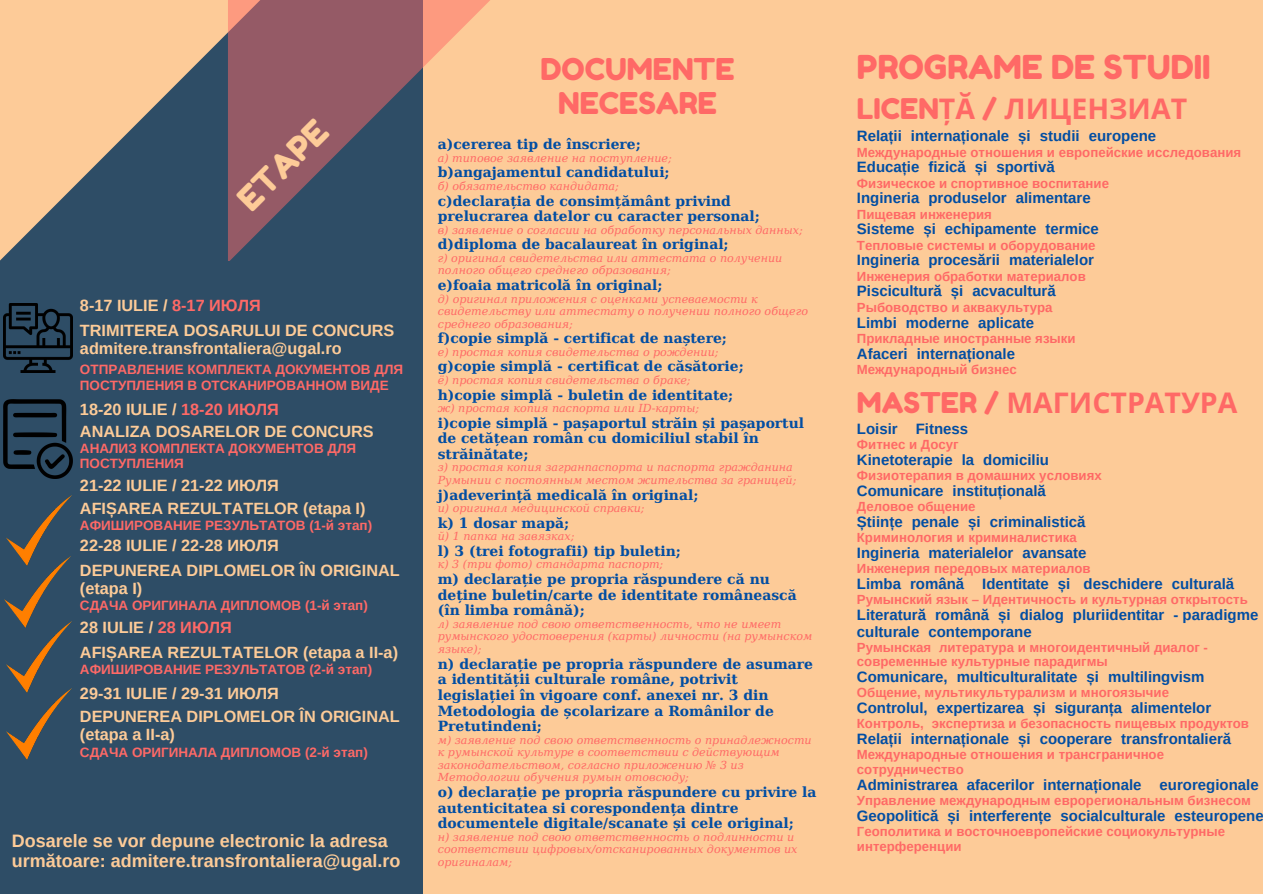
<style>
.page{position:relative;width:1263px;height:894px;background:#fff}
.page>*{position:absolute;margin:0;border:0;box-sizing:border-box;transform-origin:0 0}
.t1{font:32.85px "Fredoka One";color:#ff6966}
.t2{font:32.85px "Fredoka One";color:#fdcb98}
.t3{font:30px/33.9px "Fredoka One";color:#ff6966;text-align:center}
.t4{font:700 28.5px "Noto Sans";color:#ff6966}
.t5{font:700 18px/20.4px "Arimo";color:#fdcb98}
.t6{font:700 16.2px/18px "Arimo";color:#fdcb98}
.t7{font:700 15px/16.5px "Arimo";color:#024ea3}
.t8{font:700 13.95px/15.6px "DejaVu Serif";color:#024ea3}
.t9{font:700 13.5px/15.3px "Arimo";color:#ff6966}
.t10{font:700 13.2px/14.5px "Arimo";color:#ff6966}
.t11{font:italic 11.1px/12.5px "DejaVu Serif";color:#ff6966}
.s1{color:#ff6966}
.s2{font-family:"Fredoka One";font-weight:400}
</style>
<div class="page">
<div style="left:0;top:0;width:1263px;height:893px;background:#2e4d66"></div>
<div style="left:823px;top:0;width:440px;height:893px;background:#fdcb98"></div>
<div style="left:423px;top:0;width:400px;height:893px;background:#fdcb98"></div>
<svg style="left:0;top:0;width:228px;height:260px;fill:#fdcb98"></svg>
<svg style="left:228px;top:0;width:262px;height:260px;fill:#955a66"></svg>
<img style="left:4px;top:304px;width:68px;height:68px">
<img style="left:4px;top:399px;width:68px;height:79px">
<img style="left:6px;top:495px;width:66px;height:62px">
<img style="left:5px;top:556px;width:65px;height:65px">
<img style="left:6px;top:692px;width:63px;height:67px">
<img style="left:6px;top:621px;width:66px;height:71px">
<h1 class="t2" style="left:229px;top:190px;width:113px;rotate:-45deg">ETAPE</h1>
<h3 class="t6" style="left:80px;top:297px;width:182px">8-17 IULIE / <span class="s1">8-17 ИЮЛЯ</span></h3>
<h3 class="t6" style="left:80px;top:321px;width:316px">TRIMITEREA DOSARULUI DE CONCURS admitere.transfrontaliera@ugal.ro</h3>
<p class="t9" style="left:80px;top:362px;width:325px">ОТПРАВЛЕНИЕ КОМПЛЕКТА ДОКУМЕНТОВ ДЛЯ<br>ПОСТУПЛЕНИЯ В ОТСКАНИРОВАННОМ ВИДЕ</p>
<h3 class="t6" style="left:80px;top:422px;width:295px">ANALIZA DOSARELOR DE CONCURS</h3>
<p class="t9" style="left:80px;top:440px;width:278px">АНАЛИЗ КОМПЛЕКТА ДОКУМЕНТОВ ДЛЯ<br>ПОСТУПЛЕНИЯ</p>
<h3 class="t6" style="left:80px;top:400px;width:200px">18-20 IULIE / <span class="s1">18-20 ИЮЛЯ</span></h3>
<h3 class="t6" style="left:80px;top:476px;width:200px">21-22 IULIE / 21-22 ИЮЛЯ</h3>
<h3 class="t6" style="left:80px;top:499px;width:287px">AFIȘAREA REZULTATELOR (etapa I)</h3>
<p class="t9" style="left:80px;top:518px;width:294px">АФИШИРОВАНИЕ РЕЗУЛЬТАТОВ (1-й этап)</p>
<h3 class="t6" style="left:80px;top:536px;width:200px">22-28 IULIE / 22-28 ИЮЛЯ</h3>
<h3 class="t6" style="left:80px;top:561px;width:321px">DEPUNEREA DIPLOMELOR ÎN ORIGINAL (etapa I)</h3>
<p class="t9" style="left:80px;top:597px;width:289px">СДАЧА ОРИГИНАЛА ДИПЛОМОВ (1-й этап)</p>
<h3 class="t6" style="left:80px;top:615px;width:320px;line-height:24.6px">28 IULIE / <span class="s1">28 ИЮЛЯ<br></span>AFIȘAREA REZULTATELOR (etapa a II-a)</h3>
<p class="t9" style="left:80px;top:661px;width:294px">АФИШИРОВАНИЕ РЕЗУЛЬТАТОВ (2-й этап)</p>
<h3 class="t6" style="left:80px;top:681px;width:321px;line-height:23.9px">29-31 IULIE / 29-31 ИЮЛЯ<br>DEPUNEREA DIPLOMELOR ÎN ORIGINAL</h3>
<h3 class="t6" style="left:80px;top:725px;width:96px">(etapa a II-a)</h3>
<p class="t9" style="left:80px;top:744px;width:289px">СДАЧА ОРИГИНАЛА ДИПЛОМОВ (2-й этап)</p>
<h3 class="t5" style="left:12px;top:830px;width:390px">Dosarele se vor depune electronic la adresa următoare: admitere.transfrontaliera@ugal.ro</h3>
<h2 class="t3" style="left:540px;top:52px;width:196px">DOCUMENTE<br>NECESARE</h2>
<h1 class="t1" style="left:857px;top:47px;width:355px">PROGRAME DE STUDII</h1>
<h3 class="t4" style="left:857px;top:88px;width:332px"><span class="s2">LICEN</span>ȚĂ <span class="s2">/</span> ЛИЦЕНЗИАТ</h3>
<p class="t8" style="left:438px;top:136px;width:205px">a)cererea tip de înscriere;</p>
<p class="t11" style="left:438px;top:152px;width:236px">а) типовое заявление на поступление;</p>
<p class="t8" style="left:438px;top:165px;width:233px">b)angajamentul candidatului;</p>
<p class="t11" style="left:438px;top:180px;width:183px">б) обязательство кандидата;</p>
<p class="t8" style="left:438px;top:193px;width:324px">c)declarația de consimțământ privind prelucrarea datelor cu caracter personal;</p>
<p class="t11" style="left:438px;top:223px;width:367px">в) заявление о согласии на обработку персональных данных;</p>
<p class="t8" style="left:438px;top:236px;width:292px">d)diploma de bacalaureat în original;</p>
<p class="t11" style="left:438px;top:252px;width:346px">г) оригинал свидетельства или аттестата о получении полного общего среднего образования;</p>
<p class="t8" style="left:438px;top:277px;width:226px">e)foaia matricolă în original;</p>
<p class="t11" style="left:438px;top:292px;width:372px">д) оригинал приложения с оценками успеваемости к свидетельству или аттестату о получении полного общего среднего образования;</p>
<p class="t8" style="left:438px;top:330px;width:291px">f)copie simplă - certificat de naștere;</p>
<p class="t11" style="left:438px;top:345px;width:282px">е) простая копия свидетельства о рождении;</p>
<p class="t8" style="left:438px;top:358px;width:308px">g)copie simplă - certificat de căsătorie;</p>
<p class="t11" style="left:438px;top:373px;width:254px">ё) простая копия свидетельства о браке;</p>
<p class="t8" style="left:438px;top:386px;width:297px">h)copie simplă - buletin de identitate;</p>
<p class="t11" style="left:438px;top:402px;width:263px">ж) простая копия паспорта или ID-карты;</p>
<p class="t8" style="left:438px;top:415px;width:368px">i)copie simplă - pașaportul străin și pașaportul de cetățean român cu domiciliul stabil în străinătate;</p>
<p class="t11" style="left:438px;top:461px;width:360px">з) простая копия загранпаспорта и паспорта гражданина<br>Румынии с постоянным местом жительства за границей;</p>
<p class="t8" style="left:438px;top:487px;width:262px">j)adeverință medicală în original;</p>
<p class="t11" style="left:438px;top:502px;width:208px">и) оригинал медицинской справки;</p>
<p class="t8" style="left:438px;top:515px;width:133px">k) 1 dosar mapă;</p>
<p class="t11" style="left:438px;top:530px;width:138px">й) 1 папка на завязках;</p>
<p class="t8" style="left:438px;top:543px;width:245px">l) 3 (trei fotografii) tip buletin;</p>
<p class="t11" style="left:438px;top:558px;width:227px">к) 3 (три фото) стандарта паспорт;</p>
<p class="t8" style="left:438px;top:571px;width:360px">m) declarație pe propria răspundere că nu deține buletin/carte de identitate românească (în limba română);</p>
<p class="t11" style="left:438px;top:617px;width:376px">л) заявление под свою ответственность, что не имеет румынского удостоверения (карты) личности (на румынском языке);</p>
<p class="t8" style="left:438px;top:655px;width:377px">n) declarație pe propria răspundere de asumare a identității culturale române, potrivit legislației în vigoare conf. anexei nr. 3 din Metodologia de școlarizare a Românilor de Pretutindeni;</p>
<p class="t11" style="left:438px;top:733px;width:375px">м) заявление под свою ответственность о принадлежности к румынской культуре в соответствии с действующим законодательством, согласно приложению № 3 из Методологии обучения румын отовсюду;</p>
<p class="t8" style="left:438px;top:784px;width:380px">o) declarație pe propria răspundere cu privire la autenticitatea si corespondența dintre documentele digitale/scanate și cele original;</p>
<p class="t11" style="left:438px;top:830px;width:361px">н) заявление под свою ответственность о подлинности и соответствии цифровых/отсканированных документов их оригиналам;</p>
<h3 class="t7" style="left:857px;top:128px;width:301px">Relații internaționale și studii europene</h3>
<p class="t10" style="left:857px;top:145px;width:386px">Международные отношения и европейские исследования</p>
<h3 class="t7" style="left:857px;top:159px;width:199px">Educație fizică și sportivă</h3>
<p class="t10" style="left:857px;top:176px;width:254px">Физическое и спортивное воспитание</p>
<h3 class="t7" style="left:857px;top:190px;width:235px">Ingineria produselor alimentare</h3>
<p class="t10" style="left:857px;top:207px;width:136px">Пищевая инженерия</p>
<h3 class="t7" style="left:857px;top:221px;width:243px">Sisteme și echipamente termice</h3>
<p class="t10" style="left:857px;top:238px;width:240px">Тепловые системы и оборудование</p>
<h3 class="t7" style="left:857px;top:252px;width:239px">Ingineria procesării materialelor</h3>
<p class="t10" style="left:857px;top:269px;width:230px">Инженерия обработки материалов</p>
<h3 class="t7" style="left:857px;top:283px;width:200px">Piscicultură și acvacultură</h3>
<p class="t10" style="left:857px;top:300px;width:197px">Рыбоводство и аквакультура</p>
<h3 class="t7" style="left:857px;top:314px;width:179px">Limbi moderne aplicate</h3>
<p class="t10" style="left:857px;top:331px;width:220px">Прикладные иностранные языки</p>
<h3 class="t7" style="left:857px;top:345px;width:160px">Afaceri internaționale</h3>
<p class="t10" style="left:857px;top:362px;width:161px">Международный бизнес</p>
<h3 class="t4" style="left:857px;top:383px;width:382px"><span class="s2">MASTER /</span> МАГИСТРАТУРА</h3>
<h3 class="t7" style="left:857px;top:420px;width:113px">Loisir Fitness</h3>
<p class="t10" style="left:857px;top:437px;width:103px">Фитнес и Досуг</p>
<h3 class="t7" style="left:857px;top:451px;width:194px">Kinetoterapie la domiciliu</h3>
<p class="t10" style="left:857px;top:468px;width:246px">Физиотерапия в домашних условиях</p>
<h3 class="t7" style="left:857px;top:482px;width:190px">Comunicare instituțională</h3>
<p class="t10" style="left:857px;top:499px;width:120px">Деловое общение</p>
<h3 class="t7" style="left:857px;top:513px;width:230px">Științe penale și criminalistică</h3>
<p class="t10" style="left:857px;top:530px;width:221px">Криминология и криминалистика</p>
<h3 class="t7" style="left:857px;top:544px;width:231px">Ingineria materialelor avansate</h3>
<p class="t10" style="left:857px;top:561px;width:235px">Инженерия передовых материалов</p>
<h3 class="t7" style="left:857px;top:575px;width:379px">Limba română Identitate și deschidere culturală</h3>
<p class="t10" style="left:857px;top:592px;width:392px">Румынский язык – Идентичность и культурная открытость</p>
<h3 class="t7" style="left:857px;top:606px;width:403px">Literatură română și dialog pluriidentitar - paradigme culturale contemporane</h3>
<p class="t10" style="left:857px;top:639px;width:353px">Румынская литература и многоидентичный диалог - современные культурные парадигмы</p>
<h3 class="t7" style="left:857px;top:668px;width:349px">Comunicare, multiculturalitate și multilingvism</h3>
<p class="t10" style="left:857px;top:685px;width:314px">Общение, мультикультурализм и многоязычие</p>
<h3 class="t7" style="left:857px;top:699px;width:356px">Controlul, expertizarea și siguranța alimentelor</h3>
<p class="t10" style="left:857px;top:716px;width:394px">Контроль, экспертиза и безопасность пищевых продуктов</p>
<h3 class="t7" style="left:857px;top:730px;width:376px">Relații internaționale și cooperare transfrontalieră</h3>
<p class="t10" style="left:857px;top:747px;width:309px">Международные отношения и трансграничное сотрудничество</p>
<h3 class="t7" style="left:857px;top:776px;width:403px">Administrarea afacerilor internaționale euroregionale</h3>
<p class="t10" style="left:857px;top:793px;width:395px">Управление международным еврорегиональным бизнесом</p>
<h3 class="t7" style="left:857px;top:807px;width:408px">Geopolitică și interferențe socialculturale esteuropene</h3>
<p class="t10" style="left:857px;top:824px;width:370px">Геополитика и восточноевропейские социокультурные интерференции</p>
</div>
